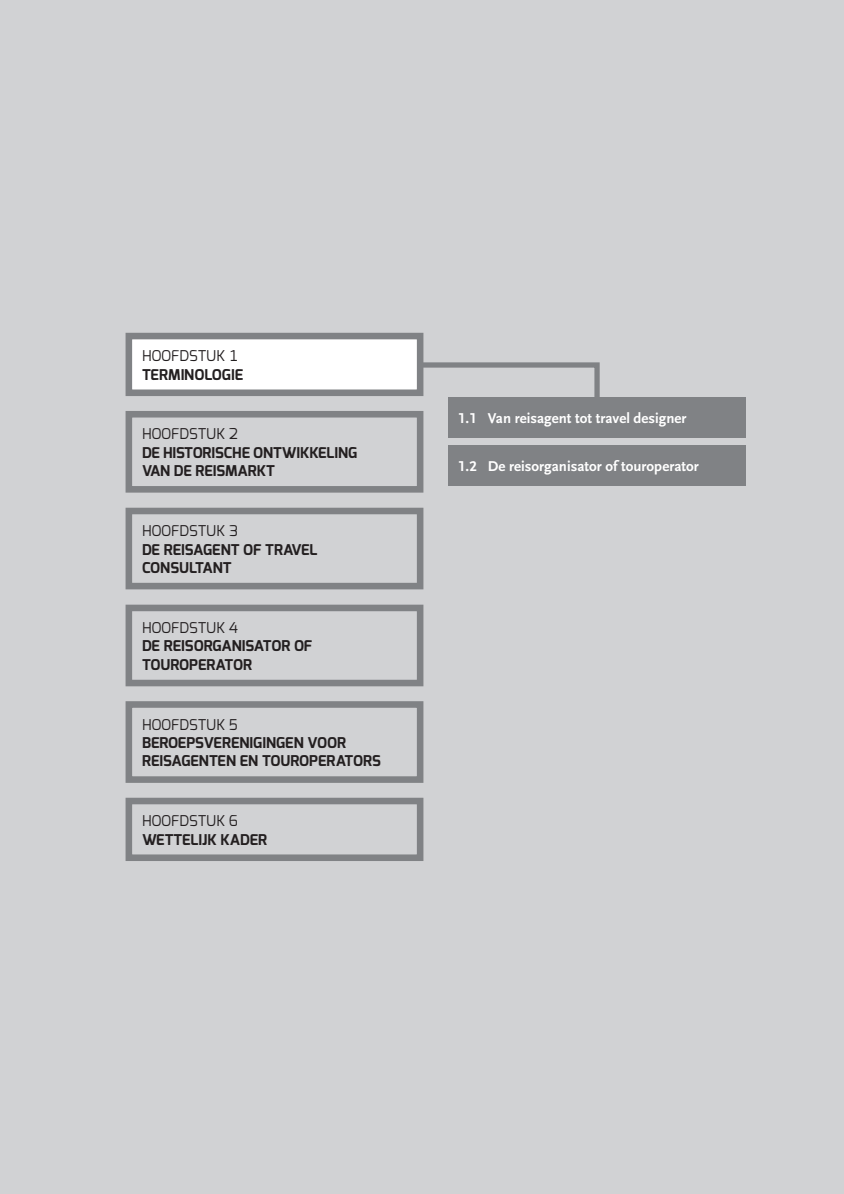
<style>
.page{position:relative;width:844px;height:1194px;background:#fff}
.page>*{position:absolute;margin:0;border:0;box-sizing:border-box;transform-origin:0 0}
.t1{font:700 14.88px/18.4px "Exo";color:#231f20}
.t2{font:700 14.88px "Scala Sans Pro";color:#fff}
.t3{font:14.88px "Exo";color:#231f20}
</style>
<div class="page">
<div style="left:0;top:0;width:843px;height:1193px;background:#d1d2d4"></div>
<svg style="left:423px;top:360px;width:177px;height:57px"></svg>
<div style="left:129px;top:336px;width:291px;height:57px;background:#fff"></div>
<div style="left:125px;top:333px;width:298px;height:63px;border:7px solid #808285"></div>
<div style="left:125px;top:411px;width:298px;height:81px;border:7px solid #808285"></div>
<div style="left:125px;top:507px;width:298px;height:82px;border:7px solid #808285"></div>
<div style="left:125px;top:604px;width:298px;height:82px;border:7px solid #808285"></div>
<div style="left:125px;top:701px;width:298px;height:81px;border:7px solid #808285"></div>
<div style="left:125px;top:797px;width:298px;height:63px;border:7px solid #808285"></div>
<div style="left:448px;top:397px;width:298px;height:41px;background:#808285"></div>
<div style="left:448px;top:445px;width:298px;height:41px;background:#808285"></div>
<p class="t3" style="left:142px;top:346px;width:98px">HOOFDSTUK 1</p>
<p class="t1" style="left:142px;top:365px;width:102px">TERMINOLOGIE</p>
<p class="t3" style="left:142px;top:424px;width:97px">HOOFDSTUK 2</p>
<p class="t1" style="left:142px;top:443px;width:217px">DE HISTORISCHE ONTWIKKELING<br>VAN DE REISMARKT</p>
<p class="t3" style="left:142px;top:521px;width:98px">HOOFDSTUK 3</p>
<p class="t1" style="left:142px;top:540px;width:177px">DE REISAGENT OF TRAVEL<br>CONSULTANT</p>
<p class="t3" style="left:142px;top:618px;width:98px">HOOFDSTUK 4</p>
<p class="t1" style="left:142px;top:637px;width:172px">DE REISORGANISATOR OF<br>TOUROPERATOR</p>
<p class="t3" style="left:142px;top:714px;width:98px">HOOFDSTUK 5</p>
<p class="t1" style="left:142px;top:733px;width:240px">BEROEPSVERENIGINGEN VOOR<br>REISAGENTEN EN TOUROPERATORS</p>
<p class="t3" style="left:142px;top:811px;width:98px">HOOFDSTUK 6</p>
<p class="t1" style="left:142px;top:830px;width:127px">WETTELIJK KADER</p>
<p class="t2" style="left:458px;top:409px;width:230px">1.1 Van reisagent tot travel designer</p>
<p class="t2" style="left:458px;top:458px;width:242px">1.2 De reisorganisator of touroperator</p>
</div>
